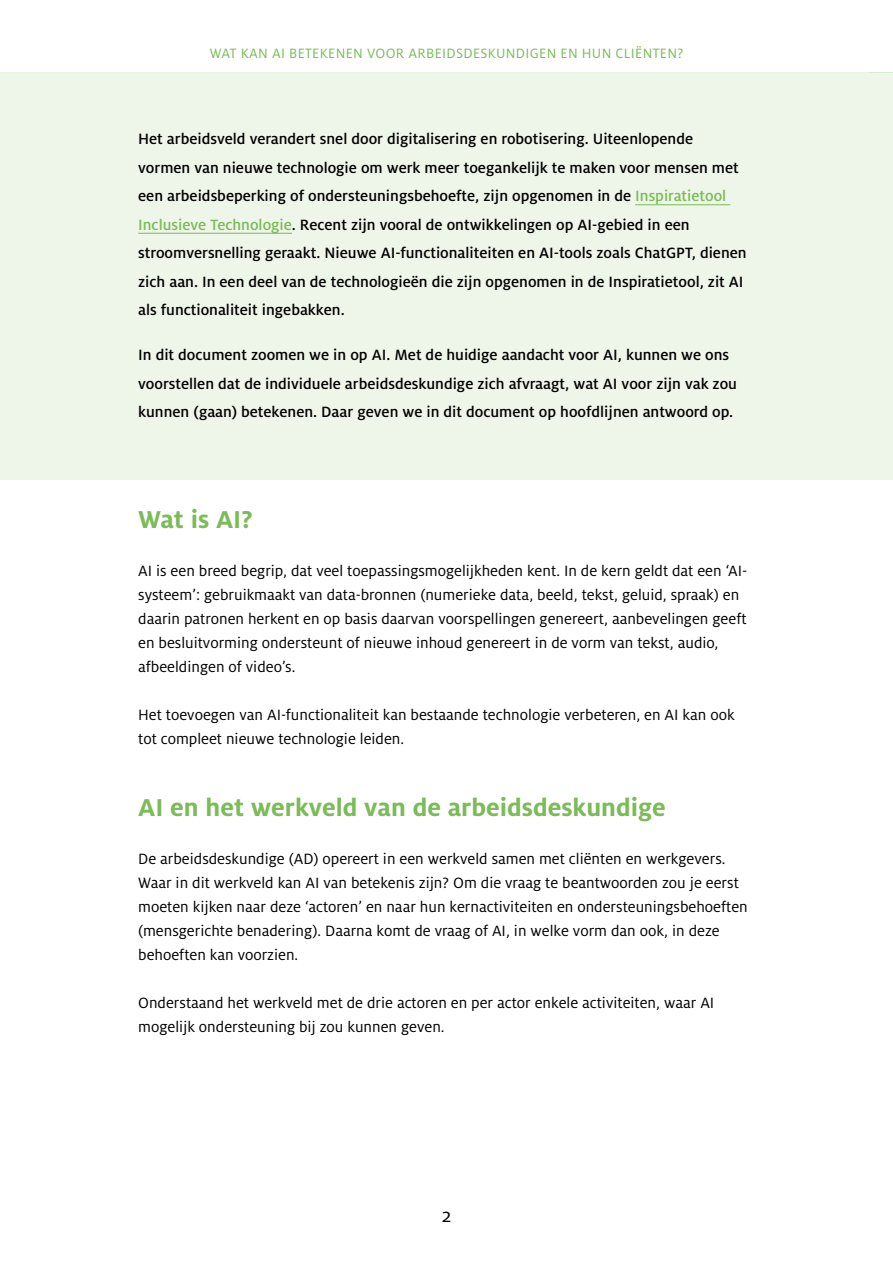
<style>
.page{position:relative;width:893px;height:1263px;background:#fff}
.page>*{position:absolute;margin:0;border:0;box-sizing:border-box;transform-origin:0 0}
.t1{font:700 27px "Milo OT";color:#7bbb58}
.t2{font:21px "Milo OT";color:#000}
.t3{font:16.5px/24px "Milo OT";color:#000}
.t4{font:500 16.5px/28.5px "Milo OT";color:#000}
.t5{font:15px "Milo OT";letter-spacing:.02em;color:#7bbb58}
.s1{color:#7bbb58}
</style>
<div class="page">
<hr style="left:0;top:73px;width:893px;height:1px;background:#7bbb58">
<svg style="left:869px;top:73px;width:24px;height:1px"></svg>
<div style="left:0;top:74px;width:893px;height:406px;background:#eef5e9"></div>
<hr style="left:635px;top:204px;width:95px;height:1px;background:#7bbb58">
<hr style="left:138px;top:233px;width:154px;height:1px;background:#7bbb58">
<p class="t5" style="left:210px;top:45px;width:475px">WAT KAN AI BETEKENEN VOOR ARBEIDSDESKUNDIGEN EN HUN CLIËNTEN?</p>
<p class="t4" style="left:138px;top:125px;width:610px">Het arbeidsveld verandert snel door digitalisering en robotisering. Uiteenlopende vormen van nieuwe technologie om werk meer toegankelijk te maken voor mensen met een arbeidsbeperking of ondersteuningsbehoefte, zijn opgenomen in de <span class="s1">Inspiratietool Inclusieve Technologie</span>. Recent zijn vooral de ontwikkelingen op AI-gebied in een stroomversnelling geraakt. Nieuwe AI-functionaliteiten en AI-tools zoals ChatGPT, dienen zich aan. In een deel van de technologieën die zijn opgenomen in de Inspiratietool, zit AI als functionaliteit ingebakken.</p>
<p class="t4" style="left:138px;top:341px;width:600px">In dit document zoomen we in op AI. Met de huidige aandacht voor AI, kunnen we ons voorstellen dat de individuele arbeidsdeskundige zich afvraagt, wat AI voor zijn vak zou kunnen (gaan) betekenen. Daar geven we in dit document op hoofdlijnen antwoord op.</p>
<h1 class="t1" style="left:138px;top:504px;width:116px">Wat is AI?</h1>
<p class="t3" style="left:138px;top:559px;width:610px">AI is een breed begrip, dat veel toepassingsmogelijkheden kent. In de kern geldt dat een ‘AI&shy;systeem’: gebruikmaakt van data-bronnen (numerieke data, beeld, tekst, geluid, spraak) en daarin patronen herkent en op basis daarvan voorspellingen genereert, aanbevelingen geeft en besluitvorming ondersteunt of nieuwe inhoud genereert in de vorm van tekst, audio, afbeeldingen of video’s.</p>
<p class="t3" style="left:138px;top:703px;width:598px">Het toevoegen van AI-functionaliteit kan bestaande technologie verbeteren, en AI kan ook tot compleet nieuwe technologie leiden.</p>
<h1 class="t1" style="left:138px;top:792px;width:529px">AI en het werkveld van de arbeidsdeskundige</h1>
<p class="t3" style="left:138px;top:847px;width:611px">De arbeidsdeskundige (AD) opereert in een werkveld samen met cliënten en werkgevers.<br>Waar in dit werkveld kan AI van betekenis zijn? Om die vraag te beantwoorden zou je eerst moeten kijken naar deze ‘actoren’ en naar hun kernactiviteiten en ondersteuningsbehoeften (mensgerichte benadering). Daarna komt de vraag of AI, in welke vorm dan ook, in deze behoeften kan voorzien.</p>
<p class="t3" style="left:138px;top:991px;width:578px">Onderstaand het werkveld met de drie actoren en per actor enkele activiteiten, waar AI mogelijk ondersteuning bij zou kunnen geven.</p>
<p class="t2" style="left:442px;top:1204px;width:11px">2</p>
</div>
